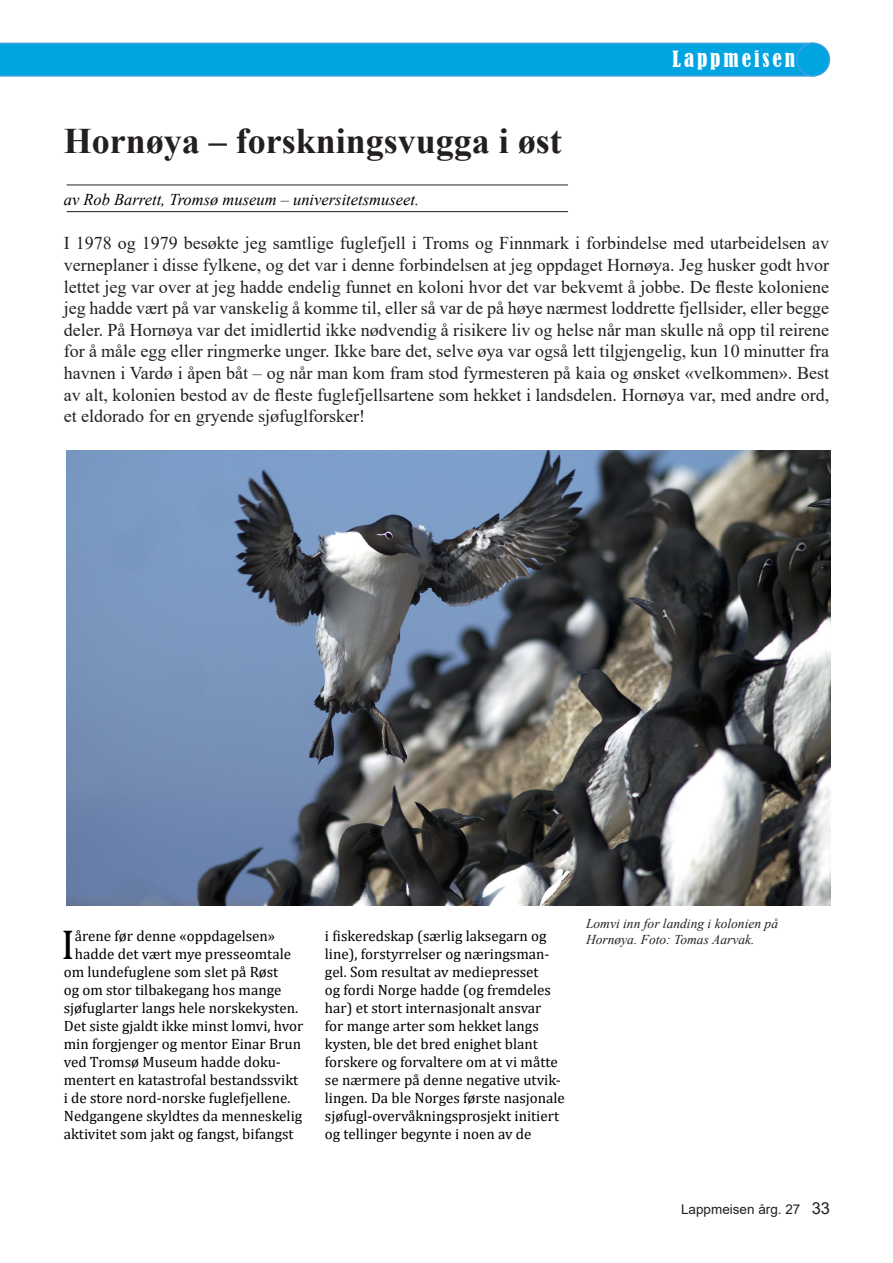
<style>
.page{position:relative;width:893px;height:1263px;background:#fff}
.page>*{position:absolute;margin:0;border:0;box-sizing:border-box;transform-origin:0 0}
.Body_Text{font:42px "Cambria";color:#000}
.TITTEL{font:700 36px "Times New Roman";color:#231f20}
.t1{font:condensed 21px "Bernard";letter-spacing:.14em;color:#fff}
.INGRESS{font:18px/21.6px "Times New Roman";color:#231f20;text-align:justify}
.heading_3{font:italic 16.5px "Times New Roman";color:#000}
.Body_Text-2{font:15px/18px "Cambria";color:#000}
.BILDE{font:italic 13.5px/16.2px "Times New Roman";color:#231f20}
.t2{font:13.5px "Arial";color:#231f20}
.s1{font-size:16.5px}
</style>
<div class="page">
<svg style="left:0;top:43px;width:809px;height:34px"></svg>
<div style="left:797px;top:43px;width:32px;height:33px;background:#00a4e1;border-radius:50%"></div>
<div style="left:796px;top:43px;width:34px;height:34px;border:2px solid #3ca2df;border-radius:50%"></div>
<hr style="left:67px;top:185px;width:501px;height:1px;background:#231f20">
<hr style="left:67px;top:211px;width:501px;height:1px;background:#231f20">
<img style="left:67px;top:451px;width:764px;height:455px">
<p class="t1" style="left:673px;top:47px;width:124px">Lappmeisen</p>
<p class="TITTEL" style="left:64px;top:115px;width:500px">Hornøya – forskningsvugga i øst</p>
<p class="heading_3" style="left:64px;top:188px;width:357px">av Rob Barrett, Tromsø museum – universitetsmuseet.</p>
<p class="INGRESS" style="left:64px;top:232px;width:767px">I 1978 og 1979 besøkte jeg samtlige fuglefjell i Troms og Finnmark i forbindelse med utarbeidelsen av verneplaner i disse fylkene, og det var i denne forbindelsen at jeg oppdaget Hornøya. Jeg husker godt hvor lettet jeg var over at jeg hadde endelig funnet en koloni hvor det var bekvemt å jobbe. De fleste koloniene jeg hadde vært på var vanskelig å komme til, eller så var de på høye nærmest loddrette fjellsider, eller begge deler. På Hornøya var det imidlertid ikke nødvendig å risikere liv og helse når man skulle nå opp til reirene for å måle egg eller ringmerke unger. Ikke bare det, selve øya var også lett tilgjengelig, kun 10 minutter fra havnen i Vardø i åpen båt – og når man kom fram stod fyrmesteren på kaia og ønsket «velkommen». Best av alt, kolonien bestod av de fleste fuglefjellsartene som hekket i landsdelen. Hornøya var, med andre ord, et eldorado for en gryende sjøfuglforsker!</p>
<p class="Body_Text" style="left:61px;top:920px;width:15px">I</p>
<p class="Body_Text-2" style="left:75px;top:927px;width:202px">årene før denne «oppdagelsen»</p>
<p class="Body_Text-2" style="left:75px;top:945px;width:218px">hadde det vært mye presseomtale</p>
<p class="Body_Text-2" style="left:64px;top:963px;width:216px">om lundefuglene som slet på Røst</p>
<p class="Body_Text-2" style="left:64px;top:981px;width:219px">og om stor tilbakegang hos mange</p>
<p class="Body_Text-2" style="left:64px;top:999px;width:236px">sjøfuglarter langs hele norskekysten.</p>
<p class="Body_Text-2" style="left:64px;top:1017px;width:241px">Det siste gjaldt ikke minst lomvi, hvor</p>
<p class="Body_Text-2" style="left:64px;top:1035px;width:239px">min forgjenger og mentor Einar Brun</p>
<p class="Body_Text-2" style="left:64px;top:1053px;width:219px">ved Tromsø Museum hadde doku-</p>
<p class="Body_Text-2" style="left:64px;top:1071px;width:236px">mentert en katastrofal bestandssvikt</p>
<p class="Body_Text-2" style="left:64px;top:1089px;width:228px">i de store nord-norske fuglefjellene.</p>
<p class="Body_Text-2" style="left:64px;top:1107px;width:240px">Nedgangene skyldtes da menneskelig</p>
<p class="Body_Text-2" style="left:64px;top:1125px;width:231px">aktivitet som jakt og fangst, bifangst</p>
<p class="Body_Text-2" style="left:325px;top:927px;width:241px">i fiskeredskap (særlig laksegarn og line), forstyrrelser og næringsman&shy;gel. Som resultat av mediepresset<br>og fordi Norge hadde (og fremdeles har) et stort internasjonalt ansvar<br>for mange arter som hekket langs kysten, ble det bred enighet blant forskere og forvaltere om at vi måtte se nærmere på denne negative utvik&shy;lingen. Da ble Norges første nasjonale sjøfugl-overvåkningsprosjekt initiert og tellinger begynte i noen av de</p>
<p class="BILDE" style="left:586px;top:915px;width:194px">Lomvi inn for landing i kolonien på<br>Hornøya. Foto: Tomas Aarvak.</p>
<p class="t2" style="left:681px;top:1200px;width:150px">Lappmeisen årg. 27 <span class="s1">33</span></p>
</div>
